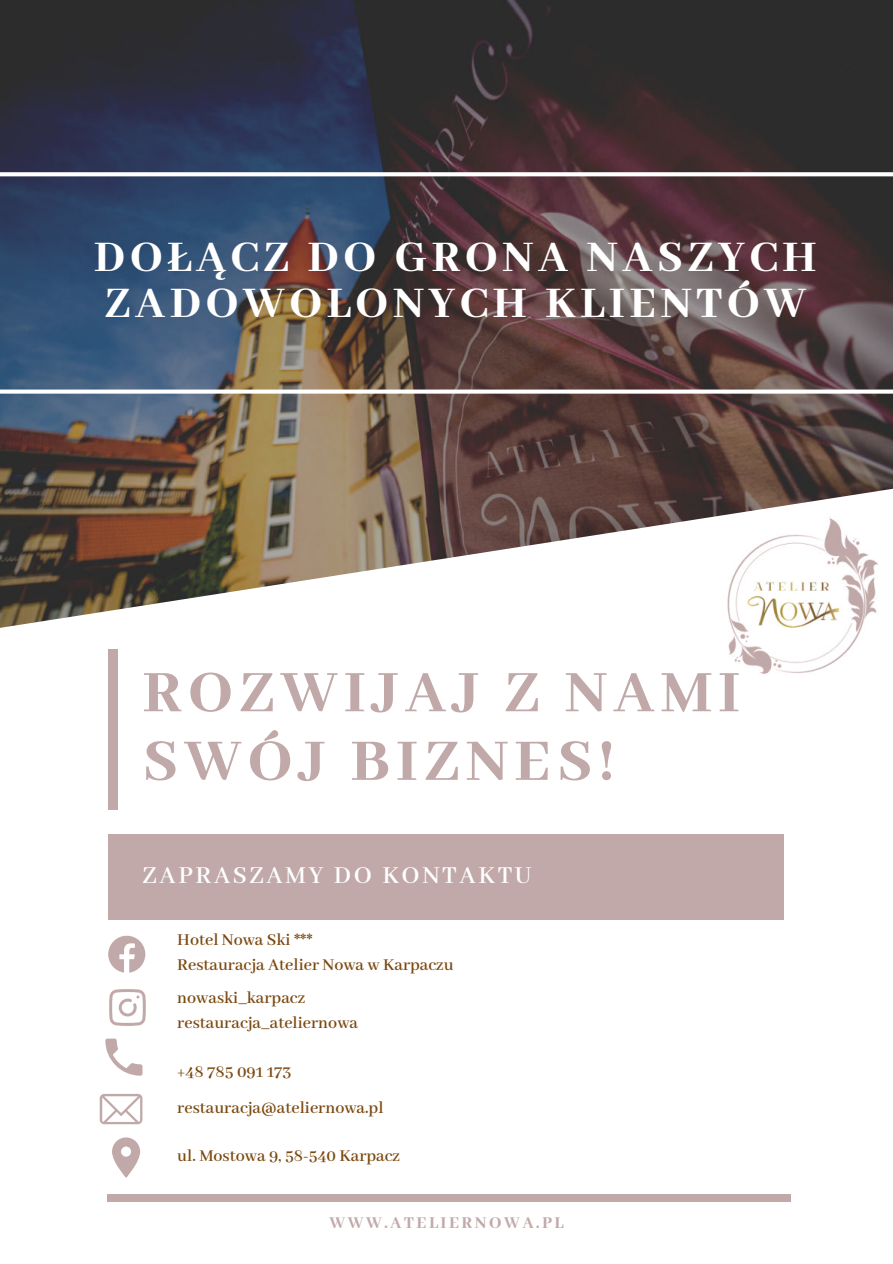
<style>
.page{position:relative;width:893px;height:1264px;background:#fff}
.page>*{position:absolute;margin:0;border:0;box-sizing:border-box;transform-origin:0 0}
.t1{font:800 64.95px/68.6px "Abhaya Libre";letter-spacing:.1em;color:#c1a9a9}
.t2{font:800 47.55px/46px "Abhaya Libre";letter-spacing:.1em;color:#fff}
.t3{font:600 26.4px "Abhaya Libre";letter-spacing:.1em;color:#fff}
.t4{font:600 18px/24.8px "Abhaya Libre";color:#7b4910}
.t5{font:800 18px "Abhaya Libre";letter-spacing:.14em;color:#c1a9a9}
</style>
<div class="page">
<img style="left:0;top:0;width:892px;height:628px">
<svg style="left:0;top:172px;width:892px;height:221px;background:#544e58"></svg>
<div style="left:108px;top:834px;width:676px;height:85px;background:#c1a9a9"></div>
<div style="left:107px;top:1194px;width:684px;height:7px;background:#c1a9a9"></div>
<div style="left:108px;top:648px;width:9px;height:161px;background:#c1a9a9"></div>
<svg style="left:108px;top:935px;width:37px;height:37px"></svg>
<svg style="left:109px;top:989px;width:37px;height:36px"></svg>
<svg style="left:105px;top:1038px;width:37px;height:37px"></svg>
<svg style="left:100px;top:1094px;width:42px;height:30px"></svg>
<svg style="left:112px;top:1137px;width:28px;height:40px"></svg>
<img style="left:686px;top:513px;width:206px;height:161px">
<h2 class="t2" style="left:94px;top:235px;width:723px">DOŁĄCZ DO GRONA NASZYCH<br>ZADOWOLONYCH KLIENTÓW</h2>
<h1 class="t1" style="left:143px;top:660px;width:598px">ROZWIJAJ Z NAMI<br>SWÓJ BIZNES!</h1>
<h3 class="t3" style="left:143px;top:861px;width:390px">ZAPRASZAMY DO KONTAKTU</h3>
<p class="t4" style="left:177px;top:928px;width:278px">Hotel Nowa Ski ***<br>Restauracja Atelier Nowa w Karpaczu</p>
<p class="t4" style="left:177px;top:985px;width:182px">nowaski_karpacz restauracja_ateliernowa</p>
<p class="t4" style="left:177px;top:1055px;width:208px;line-height:35.2px">+48 785 091 173 restauracja@ateliernowa.pl</p>
<p class="t4" style="left:177px;top:1143px;width:224px">ul. Mostowa 9, 58-540 Karpacz</p>
<p class="t5" style="left:329px;top:1212px;width:235px">WWW.ATELIERNOWA.PL</p>
</div>
